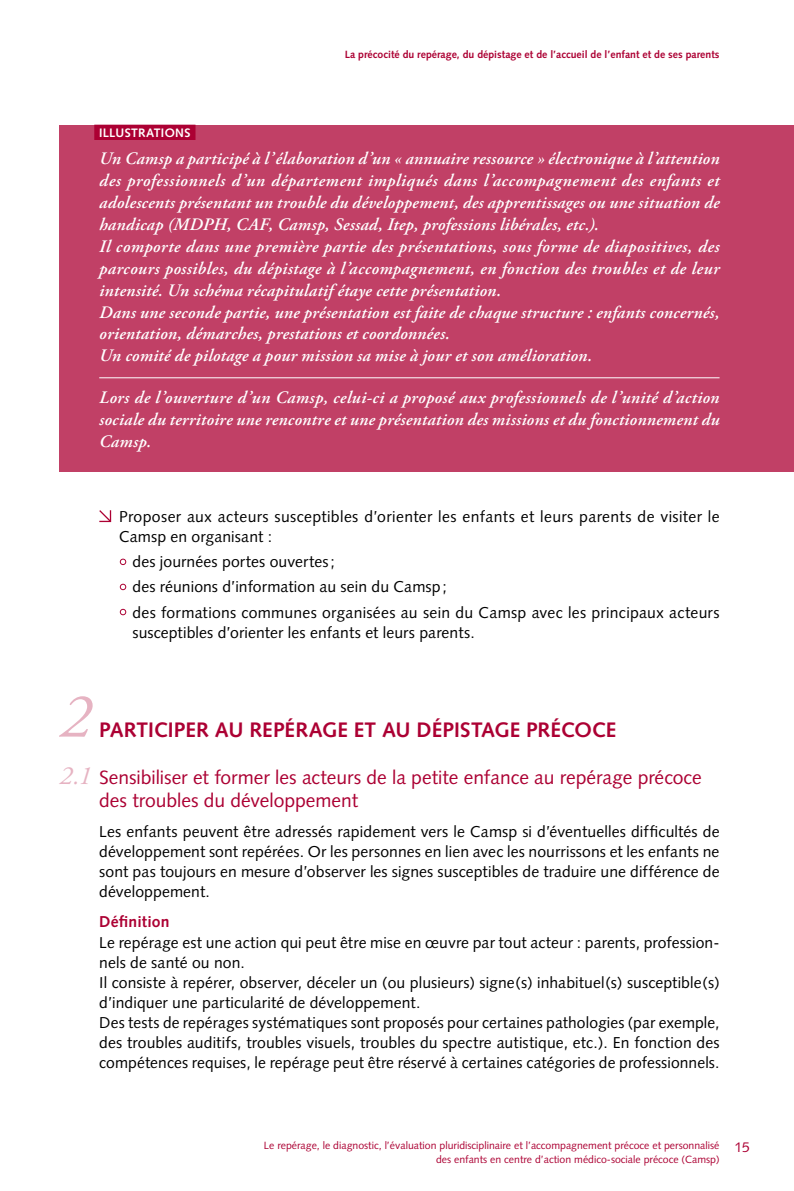
<style>
.page{position:relative;width:794px;height:1191px;background:#fff}
.page>*{position:absolute;margin:0;border:0;box-sizing:border-box;transform-origin:0 0}
.t1{font:italic 63px "Adobe Garamond Pro";color:#e6b3c2}
.t2{font:700 21px "Syntax";letter-spacing:-.005em;color:#ac0033}
.t3{font:19.25px/22.8px "Syntax";color:#ac0033}
.t4{font:italic 600 17.5px/21.9px "Adobe Garamond Pro";letter-spacing:.015em;color:#fff}
.t5{font:15.75px/20.1px "Syntax";letter-spacing:.005em;color:#000}
.t6{font:14px "Syntax";color:#ac0033}
.t7{font:700 12.25px "Syntax";letter-spacing:.025em;color:#fff}
.t8{font:10.5px/14px "Syntax";color:#ac0033;text-align:right}
.t9{font:700 10.5px "Syntax";color:#ac0033}
.s1{font-family:"Adobe Garamond Pro";font-style:italic;font-size:26.25px;color:#e6b3c2}
.s2{font-weight:700;color:#ac0033}
</style>
<div class="page">
<svg style="left:99px;top:510px;width:13px;height:13px"></svg>
<div style="left:120px;top:558px;width:6px;height:7px;border:1px solid #ac0033;border-radius:50%"></div>
<svg style="left:120px;top:584px;width:6px;height:6px"></svg>
<svg style="left:120px;top:609px;width:6px;height:6px"></svg>
<div style="left:60px;top:125px;width:734px;height:346px;background:#c14066"></div>
<div style="left:94px;top:125px;width:101px;height:15px;background:#ac0033"></div>
<hr style="left:99px;top:377px;width:620px;height:1px;background:#fff">
<p class="t9" style="left:345px;top:48px;width:376px">La précocité du repérage, du dépistage et de l’accueil de l’enfant et de ses parents</p>
<p class="t7" style="left:99px;top:125px;width:93px">ILLUSTRATIONS</p>
<p class="t4" style="left:99px;top:149px;width:622px">Un Camsp a participé à l’élaboration d’un « annuaire ressource » électronique à l’attention des professionnels d’un département impliqués dans l’accompagnement des enfants et adolescents présentant un trouble du développement, des apprentissages ou une situation de handicap (MDPH, CAF, Camsp, Sessad, Itep, professions libérales, etc.).<br>Il comporte dans une première partie des présentations, sous forme de diapositives, des parcours possibles, du dépistage à l’accompagnement, en fonction des troubles et de leur intensité. Un schéma récapitulatif étaye cette présentation.<br>Dans une seconde partie, une présentation est faite de chaque structure : enfants concernés, orientation, démarches, prestations et coordonnées.<br>Un comité de pilotage a pour mission sa mise à jour et son amélioration.</p>
<p class="t4" style="left:99px;top:387px;width:622px;text-align:justify">Lors de l’ouverture d’un Camsp, celui-ci a proposé aux professionnels de l’unité d’action sociale du territoire une rencontre et une présentation des missions et du fonctionnement du Camsp.</p>
<p class="t5" style="left:119px;top:506px;width:602px">Proposer aux acteurs susceptibles d’orienter les enfants et leurs parents de visiter le<br>Camsp en organisant :</p>
<p class="t5" style="left:132px;top:549px;width:588px;line-height:25px">des journées portes ouvertes;<br>des réunions d’information au sein du Camsp;<br>des formations communes organisées au sein du Camsp avec les principaux acteurs</p>
<p class="t5" style="left:132px;top:622px;width:344px">susceptibles d’orienter les enfants et leurs parents.</p>
<p class="t1" style="left:60px;top:679px;width:33px">2</p>
<p class="t2" style="left:99px;top:717px;width:518px">PARTICIPER AU REPÉRAGE ET AU DÉPISTAGE PRÉCOCE</p>
<p class="t3" style="left:99px;top:766px;width:604px;text-indent:-40px"><span class="s1">2.1</span> Sensibiliser et former les acteurs de la petite enfance au repérage précoce des troubles du développement</p>
<p class="t5" style="left:99px;top:821px;width:622px;text-align:justify">Les enfants peuvent être adressés rapidement vers le Camsp si d’éventuelles difficultés de développement sont repérées. Or les personnes en lien avec les nourrissons et les enfants ne sont pas toujours en mesure d’observer les signes susceptibles de traduire une différence de développement.</p>
<p class="t5" style="left:99px;top:912px;width:622px"><span class="s2">Définition<br></span>Le repérage est une action qui peut être mise en œuvre par tout acteur : parents, profession&shy;nels de santé ou non.<br>Il consiste à repérer, observer, déceler un (ou plusieurs) signe(s) inhabituel(s) susceptible(s) d’indiquer une particularité de développement.<br>Des tests de repérages systématiques sont proposés pour certaines pathologies (par exemple, des troubles auditifs, troubles visuels, troubles du spectre autistique, etc.). En fonction des compétences requises, le repérage peut être réservé à certaines catégories de professionnels.</p>
<p class="t8" style="left:264px;top:1138px;width:457px">Le repérage, le diagnostic, l’évaluation pluridisciplinaire et l’accompagnement précoce et personnalisé des enfants en centre d’action médico-sociale précoce (Camsp)</p>
<p class="t6" style="left:734px;top:1138px;width:17px">15</p>
</div>
